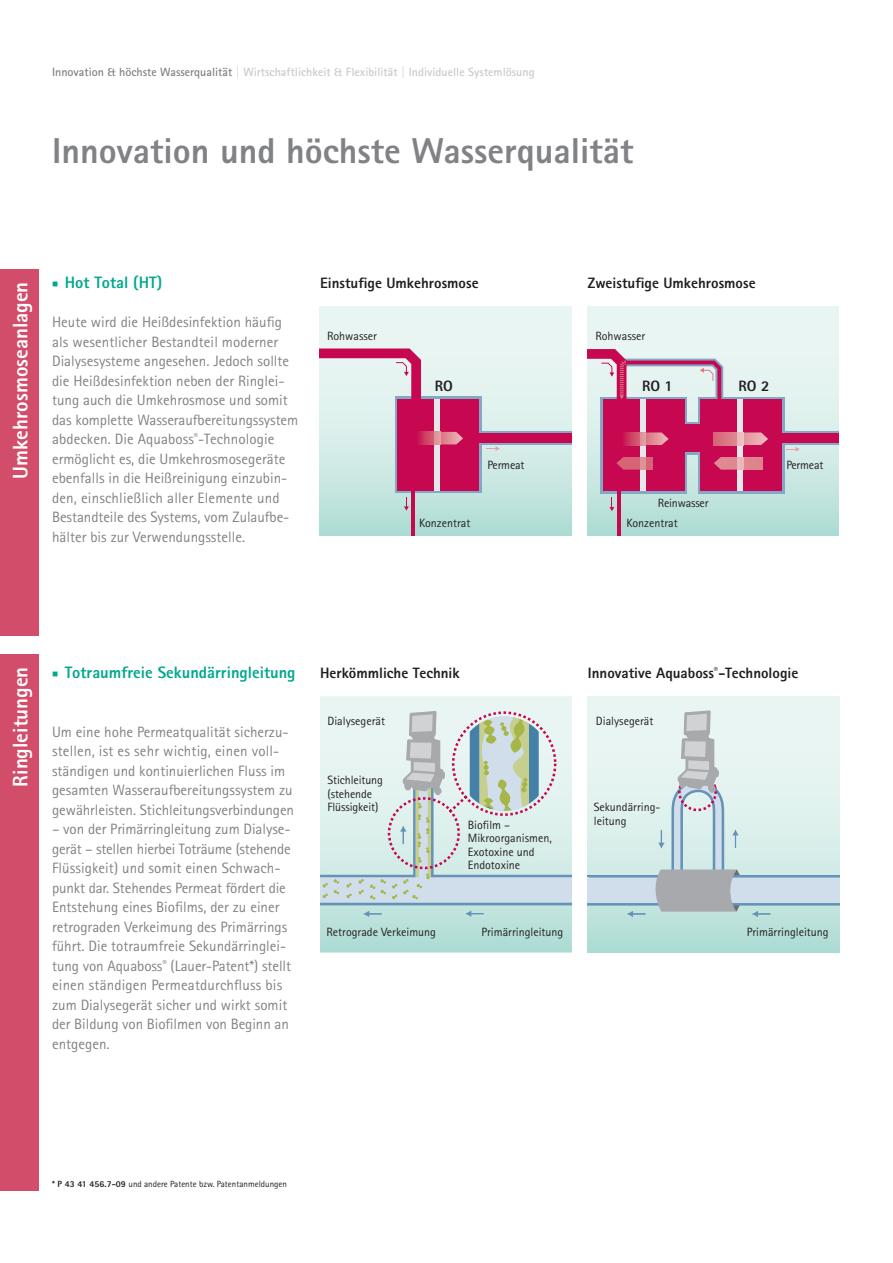
<style>
.page{position:relative;width:893px;height:1263px;background:#fff}
.page>*{position:absolute;margin:0;border:0;box-sizing:border-box;transform-origin:0 0}
.t1{font:800 36px "AT Rotis Sans Serif";color:#808285}
.t2{font:800 21px "AT Rotis Sans Serif";color:#fff}
.t3{font:800 16.5px "AT Rotis Sans Serif";color:#00a78e}
.t4{font:15px/19.5px "AT Rotis Sans Serif";color:#808285}
.t5{font:800 15px "AT Rotis Sans Serif";color:#231f20}
.t6{font:12px/13.5px "AT Rotis Sans Serif";color:#231f20}
.t7{font:700 12px "Rotis Sans Serif Pro";color:#c9cacc}
.t8{font:9px "AT Rotis Sans Serif";color:#231f20}
.s1{color:#808285}
.s2{font-weight:800}
</style>
<div class="page">
<div style="left:0;top:269px;width:38px;height:922px;background:#d14d69"></div>
<svg style="left:588px;top:696px;width:252px;height:256px;background:#c3e5df"></svg>
<svg style="left:588px;top:710px;width:252px;height:207px;background:#d3e4e4"></svg>
<svg style="left:320px;top:696px;width:252px;height:256px;background:#c3e5df"></svg>
<div style="left:588px;top:306px;width:251px;height:230px;background:linear-gradient(to bottom,#f4faf9,#b6dfd9)"></div>
<div style="left:780px;top:431px;width:58px;height:14px;background:#85a7c6"></div>
<div style="left:601px;top:397px;width:86px;height:97px;background:#85a7c6"></div>
<div style="left:698px;top:397px;width:86px;height:97px;background:#85a7c6"></div>
<hr style="left:685px;top:452px;width:15px;height:3px;background:#85a7c6">
<div style="left:603px;top:399px;width:40px;height:92px;background:#c70851"></div>
<div style="left:645px;top:399px;width:40px;height:92px;background:#c70851"></div>
<div style="left:640px;top:399px;width:6px;height:92px;background:#e6e7e9"></div>
<div style="left:701px;top:399px;width:39px;height:92px;background:#c70851"></div>
<div style="left:742px;top:399px;width:40px;height:92px;background:#c70851"></div>
<div style="left:675px;top:424px;width:35px;height:28px;background:#c70851"></div>
<div style="left:738px;top:399px;width:5px;height:92px;background:#e6e7e9"></div>
<svg style="left:616px;top:457px;width:36px;height:13px"></svg>
<div style="left:743px;top:457px;width:19px;height:13px;background:#de848f"></div>
<svg style="left:714px;top:457px;width:29px;height:13px"></svg>
<div style="left:714px;top:432px;width:24px;height:13px;background:#dc7d88"></div>
<svg style="left:738px;top:432px;width:30px;height:13px"></svg>
<hr style="left:617px;top:486px;width:4px;height:50px;background:#c70851">
<div style="left:780px;top:433px;width:58px;height:10px;background:#c70851"></div>
<svg style="left:609px;top:497px;width:5px;height:14px"></svg>
<svg style="left:786px;top:447px;width:14px;height:5px"></svg>
<svg style="left:588px;top:349px;width:135px;height:96px"></svg>
<div style="left:320px;top:306px;width:252px;height:230px;background:linear-gradient(to bottom,#f5faf9,#b9e0da)"></div>
<svg style="left:395px;top:396px;width:86px;height:97px"></svg>
<div style="left:398px;top:399px;width:39px;height:91px;background:#c70851"></div>
<div style="left:440px;top:399px;width:39px;height:91px;background:#c70851"></div>
<div style="left:435px;top:399px;width:5px;height:91px;background:#e6e7e9"></div>
<hr style="left:411px;top:485px;width:4px;height:51px;background:#c70851">
<svg style="left:404px;top:497px;width:5px;height:14px"></svg>
<div style="left:480px;top:431px;width:92px;height:13px;background:#85a7c6"></div>
<div style="left:479px;top:433px;width:93px;height:10px;background:#c70851"></div>
<svg style="left:486px;top:446px;width:14px;height:5px"></svg>
<svg style="left:418px;top:432px;width:17px;height:12px"></svg>
<svg style="left:435px;top:432px;width:28px;height:12px"></svg>
<svg style="left:320px;top:348px;width:101px;height:52px;background:#dcb4c6"></svg>
<svg style="left:320px;top:710px;width:252px;height:207px;background:#cededd"></svg>
<div style="left:0;top:637px;width:69px;height:17px;background:#fff"></div>
<p class="t7" style="left:52px;top:65px;width:484px"><span class="s1">Innovation &amp; höchste Wasserqualität</span> | Wirtschaftlichkeit &amp; Flexibilität | Individuelle Systemlösung</p>
<h1 class="t1" style="left:52px;top:128px;width:583px">Innovation und höchste Wasserqualität</h1>
<h2 class="t2" style="left:7px;top:478px;width:198px;rotate:-90deg">Umkehrosmoseanlagen</h2>
<p class="t3" style="left:52px;top:272px;width:112px">■ Hot Total (HT)</p>
<p class="t4" style="left:52px;top:312px;width:248px">Heute wird die Heißdesinfektion häufig als wesentlicher Bestandteil moderner Dialysesysteme angesehen. Jedoch sollte die Heißdesinfektion neben der Ringlei&shy;tung auch die Umkehrosmose und somit das komplette Wasseraufbereitungssystem abdecken. Die Aquaboss<sup>®</sup>-Technologie ermöglicht es, die Umkehrosmosegeräte ebenfalls in die Heißreinigung einzubin&shy;den, einschließlich aller Elemente und Bestandteile des Systems, vom Zulaufbe&shy;hälter bis zur Verwendungsstelle.</p>
<p class="t5" style="left:320px;top:273px;width:160px">Einstufige Umkehrosmose</p>
<p class="t5" style="left:588px;top:273px;width:169px">Zweistufige Umkehrosmose</p>
<p class="t6" style="left:327px;top:329px;width:51px">Rohwasser</p>
<p class="t5" style="left:435px;top:377px;width:20px">RO</p>
<p class="t6" style="left:595px;top:329px;width:51px">Rohwasser</p>
<p class="t5" style="left:642px;top:377px;width:32px">RO 1</p>
<p class="t5" style="left:739px;top:377px;width:32px">RO 2</p>
<p class="t6" style="left:487px;top:458px;width:39px">Permeat</p>
<p class="t6" style="left:419px;top:516px;width:53px">Konzentrat</p>
<p class="t6" style="left:658px;top:496px;width:52px">Reinwasser</p>
<p class="t6" style="left:626px;top:516px;width:53px">Konzentrat</p>
<p class="t6" style="left:786px;top:458px;width:39px">Permeat</p>
<h2 class="t2" style="left:7px;top:787px;width:121px;rotate:-90deg">Ringleitungen</h2>
<p class="t3" style="left:52px;top:662px;width:245px">■ Totraumfreie Sekundärringleitung</p>
<p class="t4" style="left:52px;top:722px;width:243px">Um eine hohe Permeatqualität sicherzu&shy;stellen, ist es sehr wichtig, einen voll&shy;ständigen und kontinuierlichen Fluss im gesamten Wasseraufbereitungssystem zu gewährleisten. Stichleitungsverbindungen</p>
<p class="t4" style="left:52px;top:819px;width:241px">– von der Primärringleitung zum Dialyse&shy;gerät – stellen hierbei Toträume (stehende Flüssigkeit) und somit einen Schwach&shy;punkt dar. Stehendes Permeat fördert die Entstehung eines Biofilms, der zu einer retrograden Verkeimung des Primärrings führt. Die totraumfreie Sekundärringlei&shy;tung von Aquaboss<sup>®</sup> (Lauer-Patent*) stellt einen ständigen Permeatdurchfluss bis zum Dialysegerät sicher und wirkt somit der Bildung von Biofilmen von Beginn an entgegen.</p>
<p class="t5" style="left:320px;top:663px;width:141px">Herkömmliche Technik</p>
<p class="t5" style="left:588px;top:663px;width:212px">Innovative Aquaboss<sup>®</sup>-Technologie</p>
<p class="t6" style="left:328px;top:714px;width:59px">Dialysegerät</p>
<p class="t6" style="left:596px;top:714px;width:59px">Dialysegerät</p>
<p class="t6" style="left:328px;top:773px;width:57px">Stichleitung (stehende<br>Flüssigkeit)</p>
<p class="t6" style="left:468px;top:818px;width:85px">Biofilm –<br>Mikroorganismen,<br>Exotoxine und<br>Endotoxine</p>
<p class="t6" style="left:594px;top:800px;width:68px">Sekundärring&shy;leitung</p>
<p class="t6" style="left:326px;top:925px;width:111px">Retrograde Verkeimung</p>
<p class="t6" style="left:481px;top:925px;width:83px">Primärringleitung</p>
<p class="t6" style="left:747px;top:925px;width:83px">Primärringleitung</p>
<p class="t8" style="left:52px;top:1178px;width:236px"><span class="s2">* P 43 41 456.7-09</span> und andere Patente bzw. Patentanmeldungen</p>
</div>
